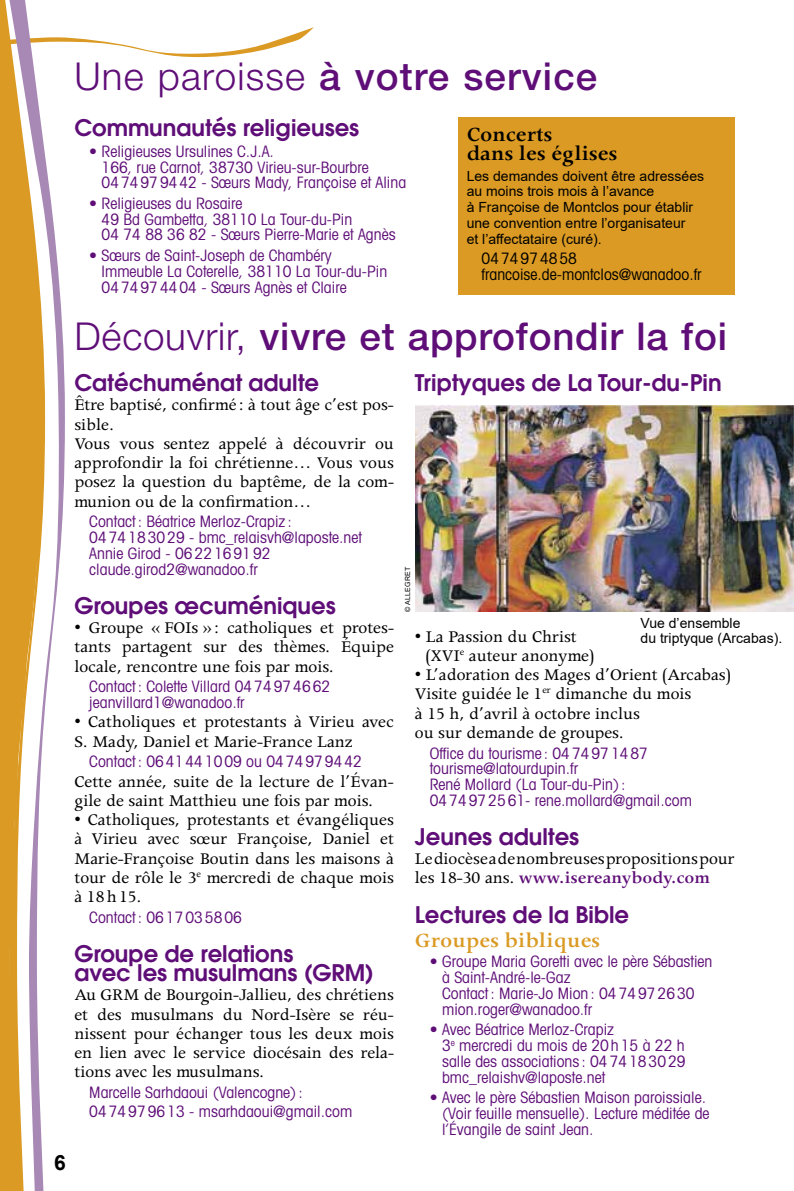
<style>
.page{position:relative;width:794px;height:1191px;background:#fff}
.page>*{position:absolute;margin:0;border:0;box-sizing:border-box;transform-origin:0 0}
.t1{font:500 38.5px "Helvetica Neue";letter-spacing:.02em;color:#5f0e78}
.t2{font:600 22.75px/19.2px "Avant Garde";color:#5f0e78}
.t3{font:600 22.75px/19.2px "Apollo";color:#000}
.t4{font:600 22.75px "Apollo";color:#da9a23}
.t5{font:700 21px "Arial";color:#000}
.t6{font:18.38px/19.2px "Apollo";color:#000}
.t7{font:condensed 15.75px/15.8px "Avant Garde";color:#5f0e78}
.t8{font:condensed 15.75px/15.8px "Avant Garde";color:#000}
.t9{font:14px/15.8px "Arial";color:#000}
.t10{font:7px "Arial";letter-spacing:.035em;color:#000}
.s1{font-weight:300}
.s2{font-weight:600;color:#5f0e78}
</style>
<div class="page">
<div style="left:458px;top:118px;width:276px;height:177px;background:#da9a23"></div>
<img style="left:415px;top:406px;width:379px;height:205px">
<svg style="left:0;top:27px;width:314px;height:30px"></svg>
<svg style="left:5px;top:0;width:60px;height:1191px"></svg>
<svg style="left:0;top:37px;width:39px;height:1154px;fill:#da9a23"></svg>
<h1 class="t1" style="left:74px;top:53px;width:524px"><span class="s1">Une paroisse</span> à votre service</h1>
<h2 class="t3" style="left:467px;top:125px;width:152px">Concerts<br>dans les églises</h2>
<p class="t9" style="left:467px;top:168px;width:239px">Les demandes doivent être adressées au moins trois mois à l’avance<br>à Françoise de Montclos pour établir une convention entre l’organisateur<br>et l’affectataire (curé).</p>
<p class="t8" style="left:481px;top:250px;width:221px">0474974858 francoise.de-montclos@wanadoo.fr</p>
<h2 class="t2" style="left:74px;top:118px;width:286px">Communautés religieuses</h2>
<p class="t7" style="left:102px;top:143px;width:306px;text-indent:-12px">• Religieuses Ursulines C.J.A.<br>166, rue Carnot, 38730 Virieu-sur-Bourbre<br>0474979442 - Sœurs Mady, Françoise et Alina</p>
<p class="t7" style="left:102px;top:195px;width:296px;text-indent:-12px">• Religieuses du Rosaire<br>49 Bd Gambetta, 38110 La Tour-du-Pin<br>04 74 88 36 82 - Sœurs Pierre-Marie et Agnès</p>
<p class="t7" style="left:102px;top:247px;width:287px;text-indent:-12px">• Sœurs de Saint-Joseph de Chambéry<br>Immeuble La Coterelle, 38110 La Tour-du-Pin<br>0474974404 - Sœurs Agnès et Claire</p>
<h3 class="t5" style="left:54px;top:1148px;width:13px">6</h3>
<h1 class="t1" style="left:74px;top:314px;width:654px"><span class="s1">Découvrir,</span> vivre et approfondir la foi</h1>
<h2 class="t2" style="left:74px;top:373px;width:246px">Catéchuménat adulte</h2>
<p class="t6" style="left:74px;top:396px;width:321px">Être baptisé, confirmé : à tout âge c’est pos&shy;sible.<br>Vous vous sentez appelé à découvrir ou approfondir la foi chrétienne… Vous vous posez la question du baptême, de la com&shy;munion ou de la confirmation…</p>
<p class="t7" style="left:89px;top:513px;width:274px">Contact: Béatrice Merloz-Crapiz :<br>0474183029 - bmc_relaisvh@laposte.net<br>Annie Girod - 0622169192 claude.girod2@wanadoo.fr</p>
<h2 class="t2" style="left:74px;top:596px;width:263px">Groupes œcuméniques</h2>
<p class="t6" style="left:74px;top:618px;width:321px;text-align:justify">• Groupe « FOIs » : catholiques et protes&shy;tants partagent sur des thèmes. Équipe locale, rencontre une fois par mois.</p>
<p class="t7" style="left:89px;top:678px;width:242px">Contact: Colette Villard 0474974662 jeanvillard1@wanadoo.fr</p>
<p class="t6" style="left:74px;top:713px;width:321px">• Catholiques et protestants à Virieu avec<br>S. Mady, Daniel et Marie-France Lanz</p>
<p class="t7" style="left:89px;top:753px;width:274px">Contact: 0641441009 ou 0474979442</p>
<p class="t6" style="left:74px;top:772px;width:321px">Cette année, suite de la lecture de l’Évan&shy;gile de saint Matthieu une fois par mois.</p>
<p class="t6" style="left:74px;top:810px;width:321px;text-align:justify">• Catholiques, protestants et évangéliques à Virieu avec sœur Françoise, Daniel et Marie-Françoise Boutin dans les maisons à tour de rôle le 3<sup>e</sup> mercredi de chaque mois à 18h15.</p>
<p class="t7" style="left:89px;top:909px;width:154px">Contact: 0617035806</p>
<h2 class="t2" style="left:74px;top:943px;width:301px">Groupe de relations<br>avec les musulmans (GRM)</h2>
<p class="t6" style="left:74px;top:986px;width:321px;text-align:justify">Au GRM de Bourgoin-Jallieu, des chrétiens et des musulmans du Nord-Isère se réu&shy;nissent pour échanger tous les deux mois en lien avec le service diocésain des rela&shy;tions avec les musulmans.</p>
<p class="t7" style="left:89px;top:1082px;width:264px;line-height:19.2px">Marcelle Sarhdaoui (Valencogne):<br>0474979613 - msarhdaoui@gmail.com</p>
<h2 class="t2" style="left:415px;top:373px;width:308px">Triptyques de La Tour-du-Pin</h2>
<p class="t10" style="left:403px;top:611px;width:47px;rotate:-90deg">© ALLEGRET</p>
<p class="t9" style="left:640px;top:614px;width:143px">Vue d’ensemble<br>du triptyque (Arcabas).</p>
<p class="t6" style="left:426px;top:627px;width:170px;text-indent:-11px">• La Passion du Christ (XVI<sup>e</sup> auteur anonyme)</p>
<p class="t6" style="left:415px;top:665px;width:317px">• L’adoration des Mages d’Orient (Arcabas)<br>Visite guidée le 1<sup>er</sup> dimanche du mois<br>à 15 h, d’avril à octobre inclus<br>ou sur demande de groupes.</p>
<p class="t7" style="left:430px;top:744px;width:264px">Office du tourisme : 0474971487 tourisme@latourdupin.fr<br>René Mollard (La Tour-du-Pin):<br>0474972561- rene.mollard@gmail.com</p>
<h2 class="t2" style="left:415px;top:827px;width:166px">Jeunes adultes</h2>
<p class="t6" style="left:415px;top:849px;width:321px">Le diocèse a de nombreuses propositions pour les 18-30 ans. <span class="s2">www.isereanybody.com</span></p>
<h2 class="t2" style="left:415px;top:904px;width:216px">Lectures de la Bible</h2>
<h2 class="t4" style="left:415px;top:928px;width:187px">Groupes bibliques</h2>
<p class="t7" style="left:442px;top:953px;width:272px;text-indent:-12px">• Groupe Maria Goretti avec le père Sébastien à Saint-André-le-Gaz<br>Contact: Marie-Jo Mion : 0474972630 mion.roger@wanadoo.fr</p>
<p class="t7" style="left:442px;top:1021px;width:245px;text-indent:-12px">• Avec Béatrice Merloz-Crapiz<br>3<sup>e</sup> mercredi du mois de 20h15 à 22 h salle des associations : 0474183029 bmc_relaishv@laposte.net</p>
<p class="t7" style="left:442px;top:1089px;width:269px;text-indent:-12px">• Avec le père Sébastien Maison paroissiale. (Voir feuille mensuelle). Lecture méditée de l’Évangile de saint Jean.</p>
</div>
